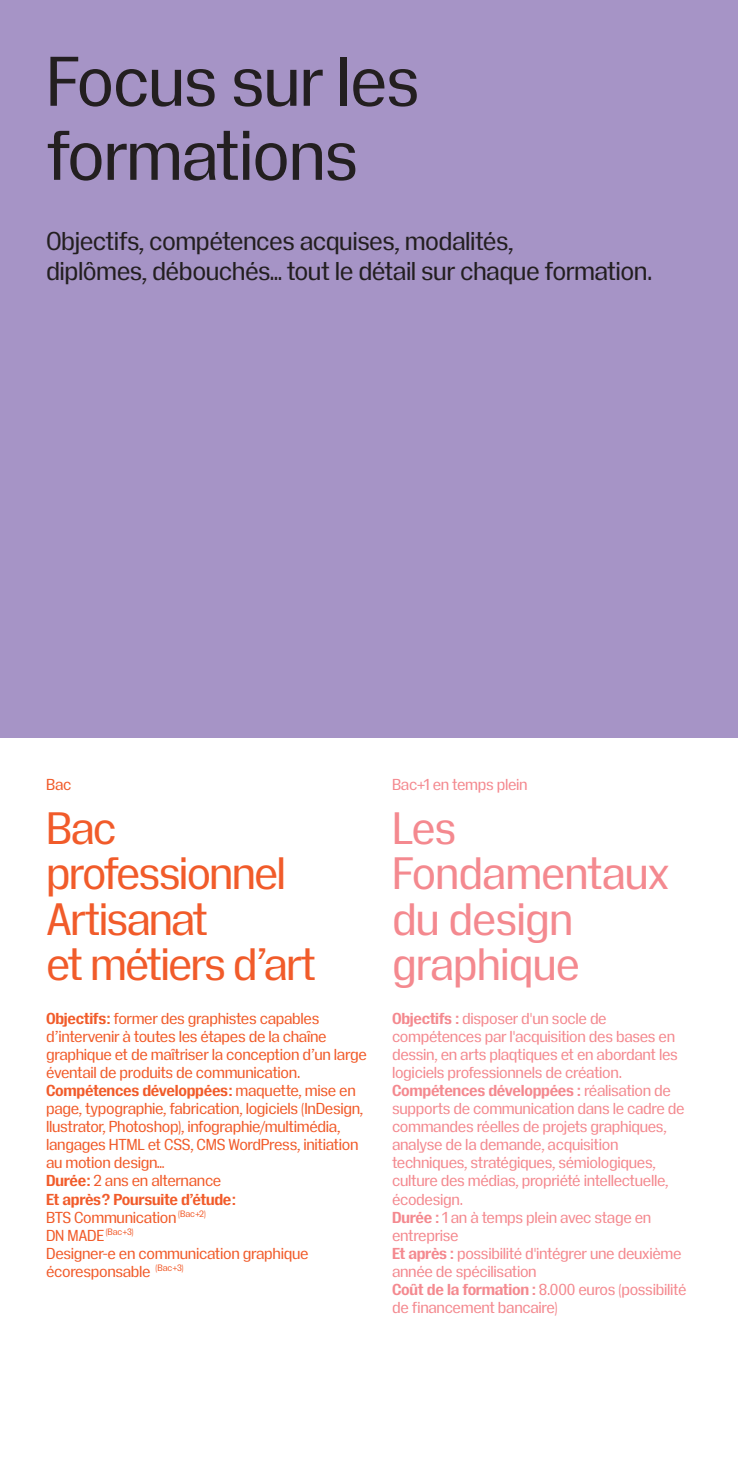
<style>
.page{position:relative;width:738px;height:1475px;background:#fff}
.page>*{position:absolute;margin:0;border:0;box-sizing:border-box;transform-origin:0 0}
.Moyen-Titre2{font:68px/74px "Insitu";letter-spacing:-.02em;color:#231f20}
.Moyen_titre{font:44px/45.2px "Insitu";letter-spacing:-.04em;color:#f15b2a}
.Moyen_titre-2{font:44px/45.2px "Insitu";letter-spacing:-.02em;color:#f4898f}
.Sous-titres{font:25px/30px "Insitu";letter-spacing:-.02em;color:#231f20}
.Moyen_titre-3{font:15.4px/18px "Insitu";letter-spacing:-.02em;color:#f4898f}
.Texte_courant{font:15.4px/18px "Insitu";letter-spacing:-.02em;color:#f15b2a}
.Texte_courant-2{font:700 15.4px "Insitu";letter-spacing:-.02em;color:#f15b2a}
.Texte_courant-3{font:15.4px "Insitu";letter-spacing:-.02em;color:#f4898f}
.Texte_courant-4{font:9px "Insitu";color:#f15b2a}
.s1{font-weight:700}
.s2{font-size:15.4px}
</style>
<div class="page">
<div style="left:0;top:0;width:737px;height:737px;background:#a694c6"></div>
<p class="Moyen-Titre2" style="left:46px;top:40px;width:375px">Focus sur les formations</p>
<p class="Sous-titres" style="left:46px;top:224px;width:607px">Objectifs, compétences acquises, modalités,<br>diplômes, débouchés… tout le détail sur chaque formation.</p>
<p class="Texte_courant" style="left:46px;top:774px;width:27px">Bac</p>
<p class="Moyen_titre" style="left:46px;top:803px;width:271px">Bac professionnel<br>Artisanat<br>et métiers d’art</p>
<p class="Texte_courant" style="left:46px;top:1008px;width:322px"><span class="s1">Objectifs :</span> former des graphistes capables d’intervenir à toutes les étapes de la chaîne graphique et de maîtriser la conception d’un large éventail de produits de communication.</p>
<p class="Texte_courant" style="left:46px;top:1080px;width:318px"><span class="s1">Compétences développées :</span> maquette, mise en page, typographie, fabrication, logiciels (InDesign, llustrator, Photoshop), infographie/multimédia, langages HTML et CSS, CMS WordPress, initiation au motion design…</p>
<p class="Texte_courant" style="left:46px;top:1170px;width:177px"><span class="s1">Durée :</span> 2 ans en alternance</p>
<p class="Texte_courant-2" style="left:46px;top:1187px;width:191px">Et après ? Poursuite d’étude :</p>
<p class="Texte_courant" style="left:46px;top:1206px;width:161px">BTS Communication <sup>(Bac</sup> <sup>+2)</sup></p>
<p class="Texte_courant-4" style="left:46px;top:1225px;width:89px"><span class="s2">DN MADE</span> (Bac +3)</p>
<p class="Texte_courant" style="left:46px;top:1242px;width:264px">Designer-e en communication graphique écoresponsable <sup>(Bac</sup> <sup>+3)</sup></p>
<p class="Texte_courant-3" style="left:392px;top:773px;width:137px">Bac+1 en temps plein</p>
<p class="Moyen_titre-2" style="left:392px;top:803px;width:279px">Les<br>Fondamentaux du design graphique</p>
<p class="Moyen_titre-3" style="left:392px;top:1008px;width:287px"><span class="s1">Objectifs :</span> disposer d'un socle de compétences par l'acquisition des bases en dessin, en arts plaqtiques et en abordant les logiciels professionnels de création.</p>
<p class="Moyen_titre-3" style="left:392px;top:1080px;width:294px"><span class="s1">Compétences développées :</span> réalisation de supports de communication dans le cadre de commandes réelles de projets graphiques, analyse de la demande, acquisition techniques, stratégiques, sémiologiques, culture des médias, propriété intellectuelle, écodesign.</p>
<p class="Moyen_titre-3" style="left:392px;top:1206px;width:260px"><span class="s1">Durée :</span> 1 an à temps plein avec stage en entreprise</p>
<p class="Moyen_titre-3" style="left:392px;top:1242px;width:291px"><span class="s1">Et après :</span> possibilité d'intégrer une deuxième année de spécilisation</p>
<p class="Moyen_titre-3" style="left:392px;top:1278px;width:295px"><span class="s1">Coût de la formation :</span> 8.000 euros (possibilité de financement bancaire)</p>
</div>
